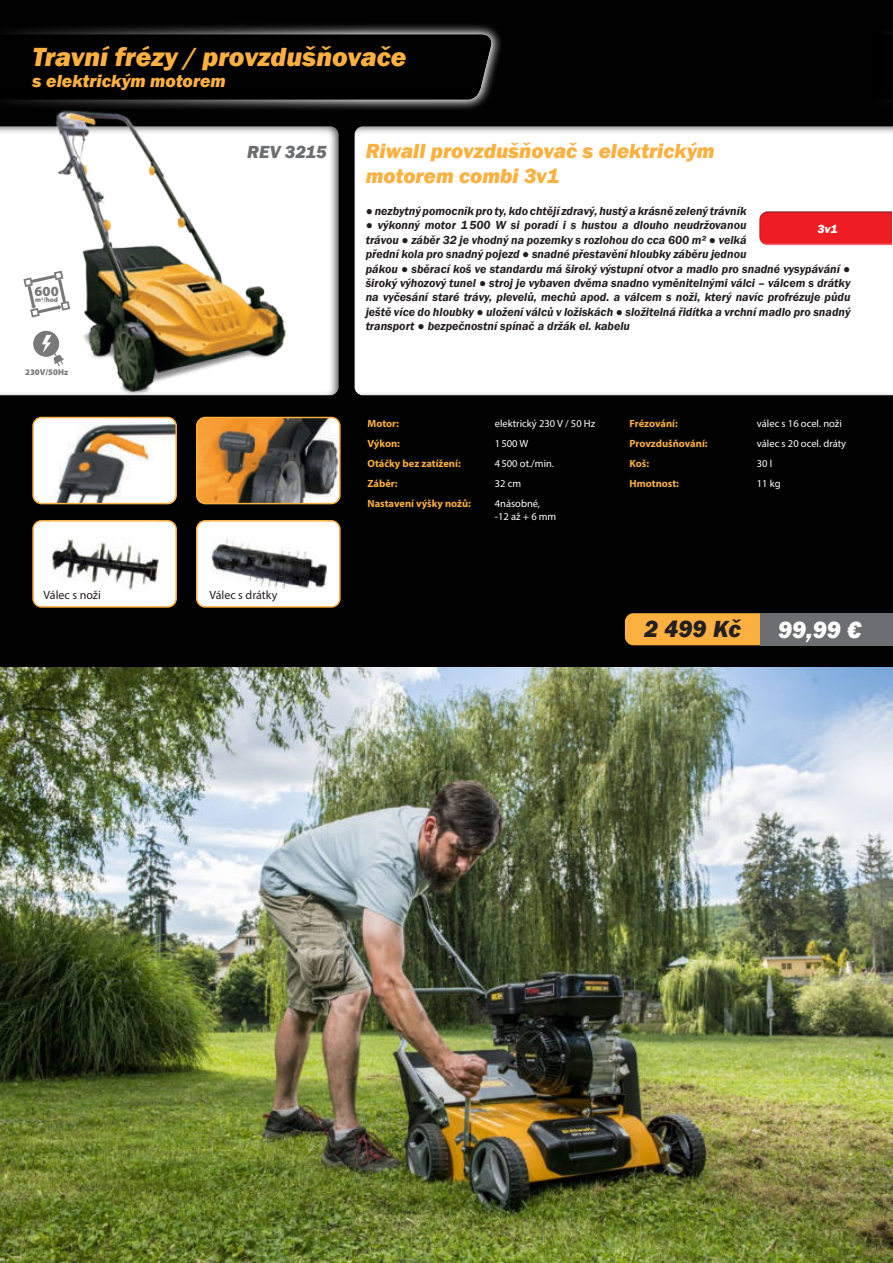
<style>
.page{position:relative;width:893px;height:1263px;background:#010101}
.page>*{position:absolute;margin:0;border:0;box-sizing:border-box;transform-origin:0 0}
.t1{font:italic 800 27px "Franklin Gothic";color:#fbb03f}
.t2{font:italic 800 24px "Franklin Gothic";color:#231f20}
.t3{font:italic 800 24px "Franklin Gothic";color:#fff}
.t4{font:italic 800 21px/25.2px "Franklin Gothic";color:#fbb03f}
.t5{font:italic 800 18px "Franklin Gothic";color:#fbb03f}
.t6{font:italic 800 18px "Franklin Gothic";color:#6d6e71}
.t7{font:900 14.1px "Myriad Pro";color:#7a797a}
.t8{font:italic 600 12px/14.4px "Franklin Gothic";color:#231f20}
.t9{font:12px "Myriad Pro";color:#231f20}
.t10{font:italic 800 12px "Franklin Gothic";color:#fff}
.t11{font:10.5px/12.6px "Myriad Pro";color:#fff}
.t12{font:700 10.5px "Myriad Pro";color:#fbb03f}
.t13{font:900 8.55px "Myriad Pro";color:#7a797a}
.t14{font:900 6.9px "Myriad Pro";color:#7a797a}
</style>
<div class="page">
<div style="left:354px;top:126px;width:539px;height:271px;background:#fff"></div>
<div style="left:625px;top:613px;width:135px;height:32px;background:#fbb03f"></div>
<div style="left:760px;top:613px;width:133px;height:32px;background:#6d6e71"></div>
<svg style="left:0;top:126px;width:339px;height:270px;background:#f0f0f0"></svg>
<hr style="left:892px;top:667px;width:1px;height:272px;background:#231f20">
<svg style="left:759px;top:126px;width:133px;height:269px"></svg>
<hr style="left:892px;top:126px;width:1px;height:271px;background:#231f20">
<svg style="left:6px;top:25px;width:495px;height:85px"></svg>
<div style="left:0;top:34px;width:492px;height:67px;background:#010101"></div>
<img style="left:18px;top:99px;width:295px;height:297px">
<svg style="left:23px;top:271px;width:47px;height:46px;background:#e2e2e2"></svg>
<svg style="left:33px;top:331px;width:31px;height:35px"></svg>
<img style="left:33px;top:417px;width:143px;height:87px">
<div style="left:32px;top:417px;width:145px;height:87px;border:1px solid #fbb03f;border-radius:9px"></div>
<div style="left:33px;top:521px;width:143px;height:86px;background:#fff;border-radius:9px"></div>
<img style="left:50px;top:538px;width:109px;height:52px">
<div style="left:32px;top:520px;width:145px;height:88px;border:1px solid #fbb03f;border-radius:9px"></div>
<img style="left:197px;top:417px;width:142px;height:87px">
<div style="left:196px;top:417px;width:145px;height:87px;border:1px solid #fbb03f;border-radius:9px"></div>
<div style="left:197px;top:521px;width:143px;height:86px;background:#fff;border-radius:9px"></div>
<img style="left:210px;top:539px;width:116px;height:52px">
<div style="left:196px;top:520px;width:145px;height:88px;border:1px solid #fbb03f;border-radius:9px"></div>
<img style="left:0;top:668px;width:893px;height:595px">
<h1 class="t1" style="left:32px;top:39px;width:376px">Travní frézy / provzdušňovače</h1>
<h3 class="t5" style="left:32px;top:70px;width:195px">s elektrickým motorem</h3>
<p class="t7" style="left:35px;top:284px;width:26px">600</p>
<p class="t14" style="left:35px;top:297px;width:24px">m<sup>2</sup>/hod</p>
<p class="t13" style="left:25px;top:368px;width:45px">230V/50Hz</p>
<p class="t9" style="left:44px;top:589px;width:59px">Válec s noži</p>
<h3 class="t6" style="left:247px;top:141px;width:81px">REV 3215</h3>
<p class="t9" style="left:209px;top:589px;width:69px">Válec s drátky</p>
<h3 class="t4" style="left:366px;top:138px;width:351px">Riwall provzdušňovač s elektrickým motorem combi 3v1</h3>
<p class="t8" style="left:366px;top:204px;width:382px">● nezbytný pomocník pro ty, kdo chtějí zdravý, hustý a krásně zelený trávník</p>
<p class="t8" style="left:366px;top:218px;width:486px">● výkonný motor 1 500 W si poradí i s hustou a dlouho neudržovanou<br>trávou ● záběr 32 je vhodný na pozemky s rozlohou do cca 600 m² ● velká<br>přední kola pro snadný pojezd ● snadné přestavění hloubky záběru jednou<br>pákou ● sběrací koš ve standardu má široký výstupní otvor a madlo pro snadné vysypávání ● široký výhozový tunel ● stroj je vybaven dvěma snadno vyměnitelnými válci – válcem s drátky na vyčesání staré trávy, plevelů, mechů apod. a válcem s noži, který navíc profrézuje půdu ještě více do hloubky ● uložení válců v ložiskách ● složitelná řidítka a vrchní madlo pro snadný transport ● bezpečnostní spínač a držák el. kabelu</p>
<p class="t10" style="left:817px;top:224px;width:22px">3v1</p>
<p class="t12" style="left:367px;top:419px;width:33px">Motor:</p>
<p class="t11" style="left:495px;top:418px;width:102px">elektrický 230 V / 50 Hz</p>
<p class="t12" style="left:367px;top:439px;width:34px">Výkon:</p>
<p class="t11" style="left:495px;top:438px;width:35px">1 500 W</p>
<p class="t12" style="left:367px;top:458px;width:95px">Otáčky bez zatížení:</p>
<p class="t11" style="left:495px;top:458px;width:61px">4 500 ot./min.</p>
<p class="t12" style="left:367px;top:478px;width:32px">Záběr:</p>
<p class="t11" style="left:495px;top:477px;width:28px">32 cm</p>
<p class="t12" style="left:367px;top:498px;width:105px">Nastavení výšky nožů:</p>
<p class="t11" style="left:495px;top:497px;width:63px">4násobné, -12 až + 6 mm</p>
<p class="t12" style="left:629px;top:419px;width:50px">Frézování:</p>
<p class="t11" style="left:757px;top:418px;width:87px">válec s 16 ocel. noži</p>
<p class="t12" style="left:629px;top:439px;width:80px">Provzdušňování:</p>
<p class="t11" style="left:757px;top:438px;width:91px">válec s 20 ocel. dráty</p>
<p class="t12" style="left:629px;top:458px;width:21px">Koš:</p>
<p class="t11" style="left:757px;top:458px;width:17px">30 l</p>
<p class="t12" style="left:629px;top:478px;width:51px">Hmotnost:</p>
<p class="t11" style="left:757px;top:477px;width:25px">11 kg</p>
<h2 class="t2" style="left:644px;top:614px;width:98px">2 499 Kč</h2>
<h2 class="t3" style="left:778px;top:614px;width:84px">99,99 €</h2>
</div>
